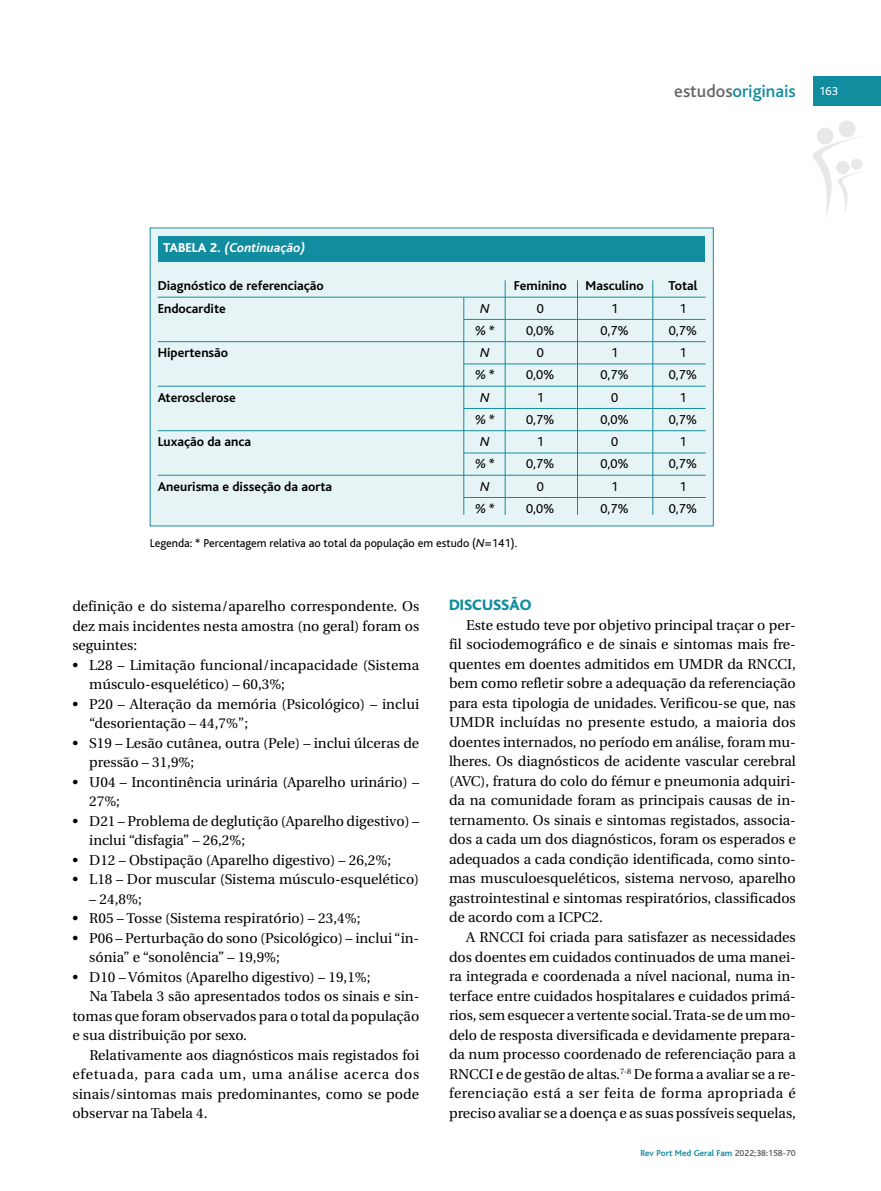
<style>
.page{position:relative;width:881px;height:1191px;background:#fff}
.page>*{position:absolute;margin:0;border:0;box-sizing:border-box;transform-origin:0 0}
.t1{font:500 18px "Bliss";color:#128d9f}
.t2{font:800 15.75px "Bliss";color:#128d9f}
.t3{font:14.25px/19.5px "Utopia";color:#000}
.t4{font:14.25px "Utopia";letter-spacing:.055em;color:#000}
.t5{font:700 13.5px "Bliss";color:#000}
.t6{font:13.5px "Bliss";color:#000}
.t7{font:italic 700 13.5px "Bliss";color:#fff}
.t8{font:italic 13.5px "Bliss";color:#000}
.t9{font:12px "Bliss";color:#000}
.t10{font:12px "Bliss";color:#fff}
.t11{font:700 9px "Bliss";color:#128d9f}
.s1{font-weight:800;font-style:normal}
.s2{color:#666}
.s3{font-style:italic}
</style>
<div class="page">
<svg style="left:813px;top:120px;width:49px;height:97px"></svg>
<div style="left:812px;top:77px;width:68px;height:29px;background:#128d9f"></div>
<div style="left:150px;top:228px;width:562px;height:297px;background:#e7f4f5"></div>
<hr style="left:158px;top:297px;width:547px;height:1px;background:#128d9f">
<hr style="left:463px;top:319px;width:242px;height:1px;background:#128d9f">
<hr style="left:158px;top:341px;width:547px;height:1px;background:#128d9f">
<hr style="left:463px;top:363px;width:242px;height:1px;background:#128d9f">
<hr style="left:158px;top:386px;width:547px;height:1px;background:#128d9f">
<hr style="left:463px;top:408px;width:242px;height:1px;background:#128d9f">
<hr style="left:158px;top:430px;width:547px;height:1px;background:#128d9f">
<hr style="left:463px;top:452px;width:242px;height:1px;background:#128d9f">
<hr style="left:158px;top:475px;width:547px;height:1px;background:#128d9f">
<hr style="left:463px;top:497px;width:242px;height:1px;background:#128d9f">
<div style="left:158px;top:236px;width:547px;height:25px;background:#128d9f"></div>
<hr style="left:463px;top:298px;width:1px;height:217px;background:#128d9f">
<hr style="left:504px;top:280px;width:1px;height:235px;background:#128d9f">
<hr style="left:577px;top:280px;width:1px;height:235px;background:#128d9f">
<hr style="left:652px;top:280px;width:1px;height:235px;background:#128d9f">
<p class="t7" style="left:163px;top:243px;width:144px"><span class="s1">TABELA 2.</span> (Continuação)</p>
<p class="t1" style="left:674px;top:85px;width:123px"><span class="s2">estudos</span>originais</p>
<p class="t10" style="left:819px;top:87px;width:20px">163</p>
<p class="t5" style="left:158px;top:281px;width:168px">Diagnóstico de referenciação</p>
<p class="t5" style="left:514px;top:281px;width:54px">Feminino</p>
<p class="t5" style="left:585px;top:281px;width:60px">Masculino</p>
<p class="t5" style="left:668px;top:281px;width:31px">Total</p>
<p class="t5" style="left:158px;top:304px;width:70px">Endocardite</p>
<p class="t8" style="left:480px;top:304px;width:11px">N</p>
<p class="t6" style="left:536px;top:304px;width:9px">0</p>
<p class="t6" style="left:611px;top:304px;width:9px">1</p>
<p class="t6" style="left:679px;top:304px;width:9px">1</p>
<p class="t8" style="left:475px;top:326px;width:21px">%*</p>
<p class="t6" style="left:526px;top:326px;width:30px">0,0%</p>
<p class="t6" style="left:600px;top:326px;width:30px">0,7%</p>
<p class="t6" style="left:668px;top:326px;width:30px">0,7%</p>
<p class="t5" style="left:158px;top:348px;width:72px">Hipertensão</p>
<p class="t8" style="left:480px;top:348px;width:11px">N</p>
<p class="t6" style="left:536px;top:348px;width:9px">0</p>
<p class="t6" style="left:611px;top:348px;width:9px">1</p>
<p class="t6" style="left:679px;top:348px;width:9px">1</p>
<p class="t8" style="left:475px;top:370px;width:21px">%*</p>
<p class="t6" style="left:526px;top:370px;width:30px">0,0%</p>
<p class="t6" style="left:600px;top:370px;width:30px">0,7%</p>
<p class="t6" style="left:668px;top:370px;width:30px">0,7%</p>
<p class="t5" style="left:158px;top:393px;width:80px">Aterosclerose</p>
<p class="t8" style="left:480px;top:393px;width:11px">N</p>
<p class="t6" style="left:536px;top:393px;width:9px">1</p>
<p class="t6" style="left:611px;top:393px;width:9px">0</p>
<p class="t6" style="left:679px;top:393px;width:9px">1</p>
<p class="t8" style="left:475px;top:415px;width:21px">%*</p>
<p class="t6" style="left:526px;top:415px;width:30px">0,7%</p>
<p class="t6" style="left:600px;top:415px;width:30px">0,0%</p>
<p class="t6" style="left:668px;top:415px;width:30px">0,7%</p>
<p class="t5" style="left:158px;top:437px;width:95px">Luxação da anca</p>
<p class="t8" style="left:480px;top:437px;width:11px">N</p>
<p class="t6" style="left:536px;top:437px;width:9px">1</p>
<p class="t6" style="left:611px;top:437px;width:9px">0</p>
<p class="t6" style="left:679px;top:437px;width:9px">1</p>
<p class="t8" style="left:475px;top:459px;width:21px">%*</p>
<p class="t6" style="left:526px;top:459px;width:30px">0,7%</p>
<p class="t6" style="left:600px;top:459px;width:30px">0,0%</p>
<p class="t6" style="left:668px;top:459px;width:30px">0,7%</p>
<p class="t5" style="left:158px;top:482px;width:176px">Aneurisma e disseção da aorta</p>
<p class="t8" style="left:480px;top:482px;width:11px">N</p>
<p class="t6" style="left:536px;top:482px;width:9px">0</p>
<p class="t6" style="left:611px;top:482px;width:9px">1</p>
<p class="t6" style="left:679px;top:482px;width:9px">1</p>
<p class="t8" style="left:475px;top:504px;width:21px">%*</p>
<p class="t6" style="left:526px;top:504px;width:30px">0,0%</p>
<p class="t6" style="left:600px;top:504px;width:30px">0,7%</p>
<p class="t6" style="left:668px;top:504px;width:30px">0,7%</p>
<p class="t9" style="left:150px;top:539px;width:369px">Legenda: * Percentagem relativa ao total da população em estudo (<span class="s3">N</span>=141).</p>
<p class="t3" style="left:72px;top:597px;width:348px;text-align:justify">definição e do sistema/aparelho correspondente. Os dez mais incidentes nesta amostra (no geral) foram os seguintes:</p>
<p class="t3" style="left:89px;top:656px;width:331px;text-indent:-17px">• L28 – Limitação funcional/incapacidade (Sistema músculo-esquelético) – 60,3%;</p>
<p class="t3" style="left:89px;top:695px;width:331px;text-indent:-17px">• P20 – Alteração da memória (Psicológico) – inclui “desorientação – 44,7%”;</p>
<p class="t3" style="left:89px;top:734px;width:331px;text-indent:-17px">• S19 – Lesão cutânea, outra (Pele) – inclui úlceras de pressão – 31,9%;</p>
<p class="t3" style="left:89px;top:773px;width:331px;text-indent:-17px">• U04 – Incontinência urinária (Aparelho urinário) –<br>27%;</p>
<p class="t3" style="left:89px;top:812px;width:331px;text-indent:-17px">• D21 – Problema de deglutição (Aparelho digestivo) – inclui “disfagia” – 26,2%;</p>
<p class="t3" style="left:72px;top:851px;width:320px">• D12 – Obstipação (Aparelho digestivo) – 26,2%;</p>
<p class="t3" style="left:72px;top:870px;width:348px">• L18 – Dor muscular (Sistema músculo-esquelético)</p>
<p class="t3" style="left:89px;top:890px;width:54px">– 24,8%;</p>
<p class="t3" style="left:72px;top:909px;width:289px">• R05 – Tosse (Sistema respiratório) – 23,4%;</p>
<p class="t3" style="left:89px;top:929px;width:331px;text-indent:-17px">• P06 – Perturbação do sono (Psicológico) – inclui “in&shy;sónia” e “sonolência” – 19,9%;</p>
<p class="t3" style="left:72px;top:968px;width:300px">• D10 – Vómitos (Aparelho digestivo) – 19,1%;</p>
<p class="t3" style="left:89px;top:987px;width:331px">Na Tabela 3 são apresentados todos os sinais e sin-</p>
<p class="t3" style="left:72px;top:1007px;width:348px">tomas que foram observados para o total da população</p>
<p class="t3" style="left:72px;top:1026px;width:176px">e sua distribuição por sexo.</p>
<p class="t3" style="left:89px;top:1046px;width:331px">Relativamente aos diagnósticos mais registados foi</p>
<p class="t4" style="left:72px;top:1068px;width:348px">efetuada, para cada um, uma análise acerca dos</p>
<p class="t3" style="left:72px;top:1085px;width:348px">sinais/sintomas mais predominantes, como se pode</p>
<p class="t3" style="left:72px;top:1104px;width:137px">observar na Tabela 4.</p>
<p class="t2" style="left:449px;top:600px;width:84px">DISCUSSÃO</p>
<p class="t3" style="left:449px;top:616px;width:348px;text-align:justify;text-indent:17px">Este estudo teve por objetivo principal traçar o per&shy;fil sociodemográfico e de sinais e sintomas mais fre&shy;quentes em doentes admitidos em UMDR da RNCCI, bem como refletir sobre a adequação da referenciação para esta tipologia de unidades. Verificou-se que, nas UMDR incluídas no presente estudo, a maioria dos doentes internados, no período em análise, foram mu&shy;lheres. Os diagnósticos de acidente vascular cerebral (AVC), fratura do colo do fémur e pneumonia adquiri&shy;da na comunidade foram as principais causas de in&shy;ternamento. Os sinais e sintomas registados, associa&shy;dos a cada um dos diagnósticos, foram os esperados e adequados a cada condição identificada, como sinto&shy;mas musculoesqueléticos, sistema nervoso, aparelho gastrointestinal e sintomas respiratórios, classificados de acordo com a ICPC2.</p>
<p class="t3" style="left:449px;top:928px;width:348px;text-align:justify;text-indent:17px">A RNCCI foi criada para satisfazer as necessidades dos doentes em cuidados continuados de uma manei&shy;ra integrada e coordenada a nível nacional, numa in&shy;terface entre cuidados hospitalares e cuidados primá&shy;rios, sem esquecer a vertente social.Trata-se de um mo&shy;delo de resposta diversificada e devidamente prepara&shy;da num processo coordenado de referenciação para a RNCCI e de gestão de altas.<sup>7-8</sup> De forma a avaliar se a re&shy;ferenciação está a ser feita de forma apropriada é preciso avaliar se a doença e as suas possíveis sequelas,</p>
<p class="t11" style="left:640px;top:1149px;width:157px">Rev Port Med Geral Fam <span class="s2">2022;38:158-70</span></p>
</div>
